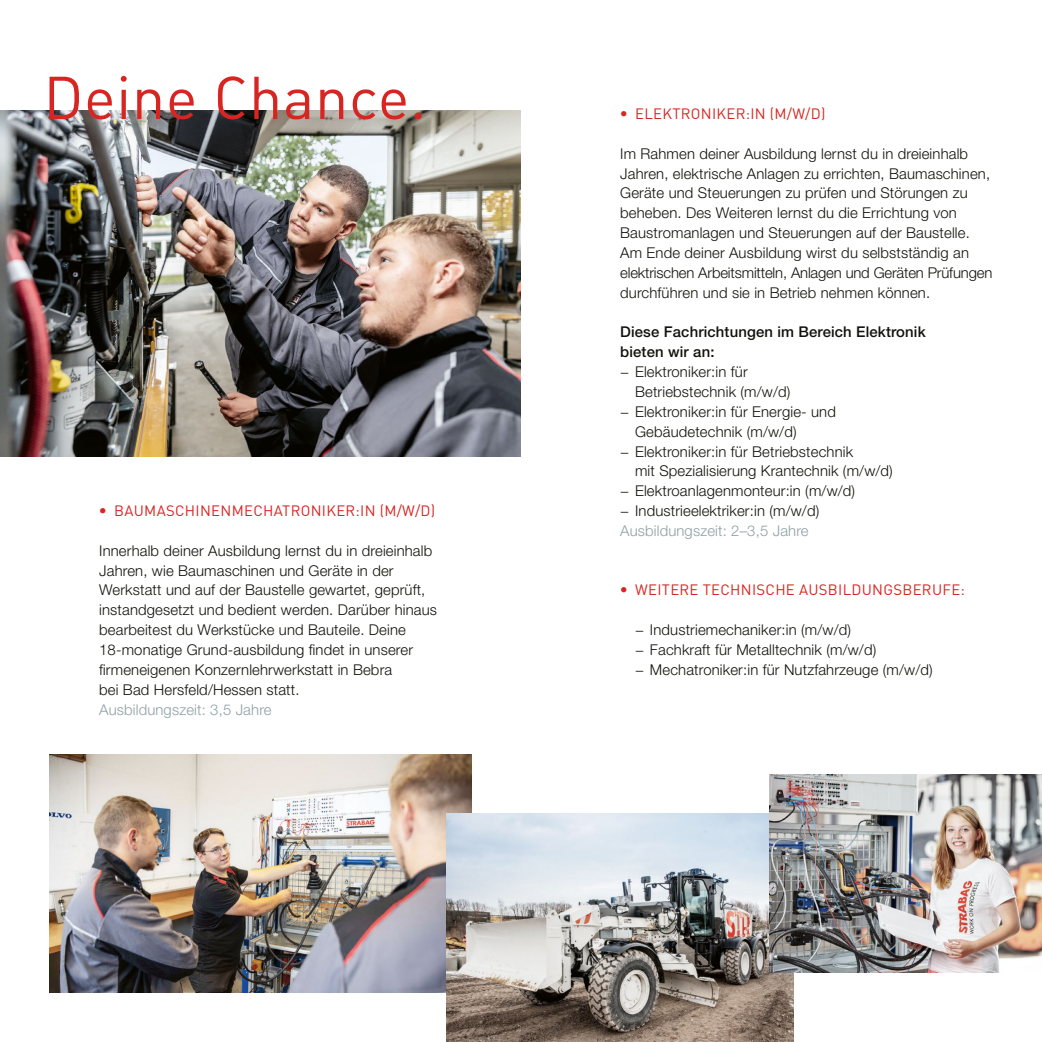
<style>
.page{position:relative;width:1042px;height:1042px;background:#fff}
.page>*{position:absolute;margin:0;border:0;box-sizing:border-box;transform-origin:0 0}
.t1{font:59.5px "DIN Pro";letter-spacing:.01em;color:#d72622}
.t2{font:300 14.88px/19.8px "Helvetica Neue LT Pro";letter-spacing:.01em;color:#12120d}
.t3{font:14.88px "DIN Pro";letter-spacing:.02em;color:#d72622}
.t4{font:500 14.88px/19.8px "Helvetica Neue LT Pro";letter-spacing:.01em;color:#12120d}
.t5{font:300 14.88px "Helvetica Neue LT Pro";letter-spacing:.01em;color:#8fa1a4}
.s1{font-family:"Helvetica Neue LT Pro";font-weight:300}
</style>
<div class="page">
<img style="left:0;top:110px;width:521px;height:346px">
<img style="left:50px;top:754px;width:421px;height:238px">
<img style="left:446px;top:814px;width:348px;height:228px">
<img style="left:769px;top:774px;width:273px;height:198px">
<h1 class="t1" style="left:43px;top:57px;width:384px">Deine Chance.</h1>
<p class="t3" style="left:99px;top:500px;width:337px"><span class="s1">•</span> BAUMASCHINENMECHATRONIKER:IN (M/W/D)</p>
<p class="t2" style="left:99px;top:540px;width:339px">Innerhalb deiner Ausbildung lernst du in dreieinhalb Jahren, wie Baumaschinen und Geräte in der Werkstatt und auf der Baustelle gewartet, geprüft, instandgesetzt und bedient werden. Darüber hinaus bearbeitest du Werkstücke und Bauteile. Deine 18-monatige Grund-ausbildung findet in unserer firmeneigenen Konzernlehrwerkstatt in Bebra<br>bei Bad Hersfeld/Hessen statt.</p>
<p class="t5" style="left:99px;top:700px;width:174px">Ausbildungszeit: 3,5 Jahre</p>
<p class="t3" style="left:620px;top:104px;width:207px"><span class="s1">•</span> ELEKTRONIKER:IN (M/W/D)</p>
<p class="t2" style="left:620px;top:143px;width:373px">Im Rahmen deiner Ausbildung lernst du in dreieinhalb Jahren, elektrische Anlagen zu errichten, Baumaschinen, Geräte und Steuerungen zu prüfen und Störungen zu beheben. Des Weiteren lernst du die Errichtung von Baustromanlagen und Steuerungen auf der Baustelle.<br>Am Ende deiner Ausbildung wirst du selbstständig an elektrischen Arbeitsmitteln, Anlagen und Geräten Prüfungen durchführen und sie in Betrieb nehmen können.</p>
<p class="t4" style="left:620px;top:322px;width:307px">Diese Fachrichtungen im Bereich Elektronik bieten wir an:</p>
<p class="t2" style="left:620px;top:362px;width:129px">− Elektroniker:in für</p>
<p class="t2" style="left:635px;top:381px;width:157px">Betriebstechnik (m/w/d)</p>
<p class="t2" style="left:620px;top:401px;width:217px">− Elektroniker:in für Energie- und</p>
<p class="t2" style="left:635px;top:421px;width:163px">Gebäudetechnik (m/w/d)</p>
<p class="t2" style="left:620px;top:441px;width:234px">− Elektroniker:in für Betriebstechnik</p>
<p class="t2" style="left:635px;top:461px;width:259px">mit Spezialisierung Krantechnik (m/w/d)</p>
<p class="t2" style="left:620px;top:481px;width:236px">− Elektroanlagenmonteur:in (m/w/d)</p>
<p class="t2" style="left:620px;top:500px;width:201px">− Industrieelektriker:in (m/w/d)</p>
<p class="t5" style="left:620px;top:521px;width:190px">Ausbildungszeit: 2–3,5 Jahre</p>
<p class="t3" style="left:620px;top:580px;width:346px"><span class="s1">•</span> WEITERE TECHNISCHE AUSBILDUNGSBERUFE:</p>
<p class="t2" style="left:635px;top:619px;width:299px">− Industriemechaniker:in (m/w/d)<br>− Fachkraft für Metalltechnik (m/w/d)<br>− Mechatroniker:in für Nutzfahrzeuge (m/w/d)</p>
</div>
